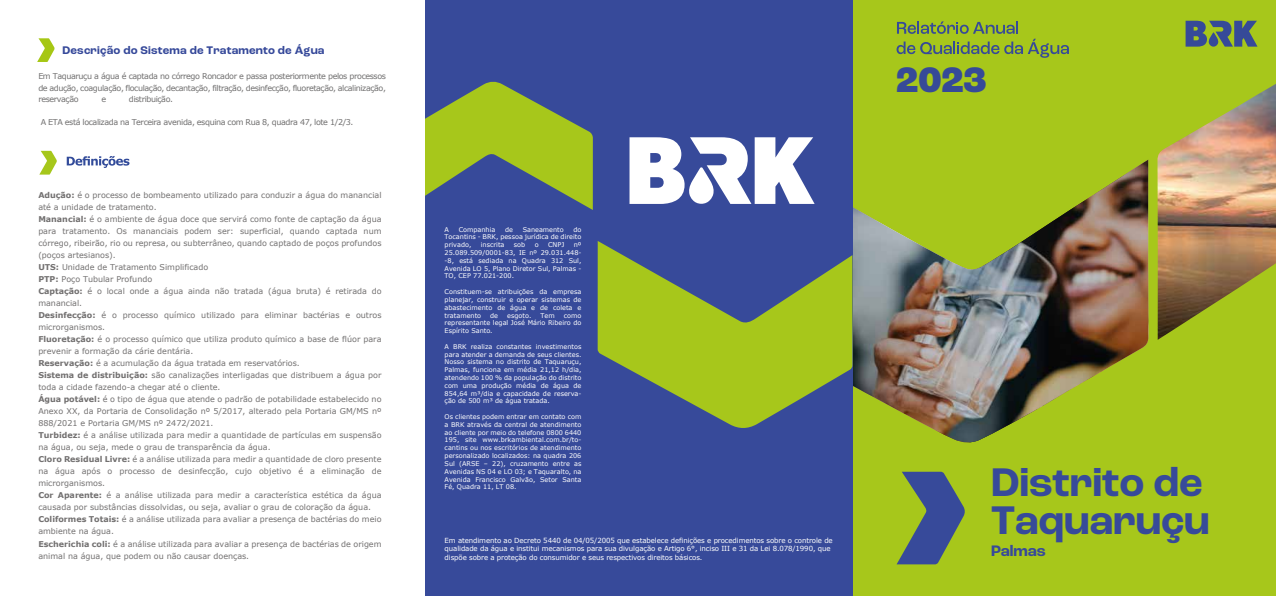
<style>
.page{position:relative;width:1276px;height:596px;background:#fff}
.page>*{position:absolute;margin:0;border:0;box-sizing:border-box;transform-origin:0 0}
.t1{font:700 42px/37.6px "Roc Grotesk";letter-spacing:-.005em;color:#374a9a}
.t2{font:800 37.2px "Roc Grotesk";color:#364a98}
.t3{font:700 16px "Roc Grotesk";letter-spacing:-.005em;color:#374a9a}
.t4{font:700 11.6px "Roc Grotesk";letter-spacing:.015em;color:#36499a}
.t5{font:8px/12px "Verdana";color:#727070}
.t6{font:8px/11.3px "Verdana";letter-spacing:-.05em;color:#706f6f;text-align:justify}
.t7{font:7px/8.4px "Verdana";letter-spacing:-.015em;color:#fff}
.t8{font:6.5px/7.8px "Verdana";color:#fff;text-align:justify}
.s1{font-weight:700}
</style>
<div class="page">
<svg style="left:37px;top:38px;width:18px;height:24px"></svg>
<svg style="left:39px;top:151px;width:18px;height:23px"></svg>
<svg style="left:67px;top:156px;width:62px;height:12px"></svg>
<div style="left:853px;top:0;width:423px;height:595px;background:#a7c71b"></div>
<svg style="left:1185px;top:21px;width:72px;height:26px"></svg>
<svg style="left:896px;top:21px;width:173px;height:37px"></svg>
<svg style="left:897px;top:471px;width:68px;height:93px"></svg>
<img style="left:1157px;top:84px;width:119px;height:255px">
<img style="left:853px;top:160px;width:295px;height:283px">
<div style="left:425px;top:0;width:428px;height:595px;background:#374a9a"></div>
<svg style="left:629px;top:137px;width:185px;height:67px"></svg>
<svg style="left:597px;top:241px;width:255px;height:187px;fill:#a7c71b"></svg>
<svg style="left:425px;top:81px;width:168px;height:129px"></svg>
<h3 class="t4" style="left:63px;top:43px;width:263px">Descrição do Sistema de Tratamento de Água</h3>
<p class="t6" style="left:38px;top:71px;width:349px">Em Taquaruçu a água é captada no córrego Roncador e passa posteriormente pelos processos de adução, coagulação, floculação, decantação, filtração, desinfecção, fluoretação, alcalinização, reservação</p>
<p class="t6" style="left:101px;top:93px;width:6px">e</p>
<p class="t6" style="left:129px;top:93px;width:46px">distribuição.</p>
<p class="t6" style="left:41px;top:116px;width:314px">A ETA está localizada na Terceira avenida, esquina com Rua 8, quadra 47, lote 1/2/3.</p>
<p class="t5" style="left:38px;top:189px;width:345px"><span class="s1">Adução:</span> é o processo de bombeamento utilizado para conduzir a água do manancial até a unidade de tratamento.<br><span class="s1">Manancial:</span> é o ambiente de água doce que servirá como fonte de captação da água para tratamento. Os mananciais podem ser: superficial, quando captada num córrego, ribeirão, rio ou represa, ou subterrâneo, quando captado de poços profundos (poços artesianos).<br><span class="s1">UTS:</span> Unidade de Tratamento Simplificado<br><span class="s1">PTP:</span> Poço Tubular Profundo<br><span class="s1">Captação:</span> é o local onde a água ainda não tratada (água bruta) é retirada do manancial.<br><span class="s1">Desinfecção:</span> é o processo químico utilizado para eliminar bactérias e outros microrganismos.<br><span class="s1">Fluoretação:</span> é o processo químico que utiliza produto químico a base de flúor para prevenir a formação da cárie dentária.<br><span class="s1">Reservação:</span> é a acumulação da água tratada em reservatórios.<br><span class="s1">Sistema de distribuição:</span> são canalizações interligadas que distribuem a água por toda a cidade fazendo-a chegar até o cliente.<br><span class="s1">Água potável:</span> é o tipo de água que atende o padrão de potabilidade estabelecido no Anexo XX, da Portaria de Consolidação nº 5/2017, alterado pela Portaria GM/MS nº 888/2021 e Portaria GM/MS nº 2472/2021.<br><span class="s1">Turbidez:</span> é a análise utilizada para medir a quantidade de partículas em suspensão na água, ou seja, mede o grau de transparência da água.<br><span class="s1">Cloro Residual Livre:</span> é a análise utilizada para medir a quantidade de cloro presente na água após o processo de desinfecção, cujo objetivo é a eliminação de microrganismos.<br><span class="s1">Cor Aparente:</span> é a análise utilizada para medir a característica estética da água causada por substâncias dissolvidas, ou seja, avaliar o grau de coloração da água.<br><span class="s1">Coliformes Totais:</span> é a análise utilizada para avaliar a presença de bactérias do meio ambiente na água.<br><span class="s1">Escherichia coli:</span> é a análise utilizada para avaliar a presença de bactérias de origem animal na água, que podem ou não causar doenças.</p>
<p class="t8" style="left:445px;top:225px;width:138px;text-indent:129px">do Tocantins - BRK, pessoa jurídica de direito privado,</p>
<p class="t8" style="left:445px;top:225px;width:6px">A</p>
<p class="t8" style="left:459px;top:225px;width:38px">Companhia</p>
<p class="t8" style="left:505px;top:225px;width:9px">de</p>
<p class="t8" style="left:523px;top:225px;width:43px">Saneamento</p>
<p class="t8" style="left:481px;top:241px;width:25px">inscrita</p>
<p class="t8" style="left:514px;top:241px;width:13px">sob</p>
<p class="t8" style="left:535px;top:241px;width:5px">o</p>
<p class="t8" style="left:548px;top:241px;width:18px">CNPJ</p>
<p class="t8" style="left:445px;top:241px;width:138px;text-indent:129px">nº 25.089.509/0001-83, IE nº 29.031.448- -8, está sediada na Quadra 312 Sul, Avenida LO 5, Plano Diretor Sul, Palmas - TO, CEP 77.021-200.</p>
<p class="t8" style="left:445px;top:287px;width:138px">Constituem-se atribuições da empresa planejar, construir e operar sistemas de abastecimento de água e de coleta e tratamento</p>
<p class="t8" style="left:490px;top:311px;width:9px">de</p>
<p class="t8" style="left:507px;top:311px;width:26px">esgoto.</p>
<p class="t8" style="left:540px;top:311px;width:16px">Tem</p>
<p class="t8" style="left:445px;top:311px;width:138px;text-indent:119px">como representante legal José Mário Ribeiro do Espírito Santo.</p>
<p class="t8" style="left:445px;top:342px;width:138px">A BRK realiza constantes investimentos para atender a demanda de seus clientes.<br>Nosso sistema no distrito de Taquaruçu, Palmas, funciona em média 21,12 h/dia, atendendo 100 % da população do distrito com uma produção média de água de 854,64 m³/dia e capacidade de reserva&shy;ção de 500 m³ de água tratada.</p>
<p class="t8" style="left:445px;top:412px;width:138px">Os clientes podem entrar em contato com a BRK através da central de atendimento ao cliente por meio do telefone 0800 6440<br>195, site www.brkambiental.com.br/to&shy;cantins ou nos escritórios de atendimento personalizado localizados: na quadra 206<br>Sul (ARSE – 22), cruzamento entre as Avenidas NS 04 e LO 03; e Taquaralto, na Avenida Francisco Galvão, Setor Santa Fé, Quadra 11, LT 08.</p>
<p class="t7" style="left:445px;top:536px;width:390px">Em atendimento ao Decreto 5440 de 04/05/2005 que estabelece definições e procedimentos sobre o controle de qualidade da água e institui mecanismos para sua divulgação e Artigo 6°, inciso III e 31 da Lei 8.078/1990, que dispõe sobre a proteção do consumidor e seus respectivos direitos básicos.</p>
<h2 class="t2" style="left:896px;top:56px;width:92px">2023</h2>
<h1 class="t1" style="left:991px;top:464px;width:220px">Distrito de<br>Taquaruçu</h1>
<h3 class="t3" style="left:991px;top:540px;width:56px">Palmas</h3>
</div>
